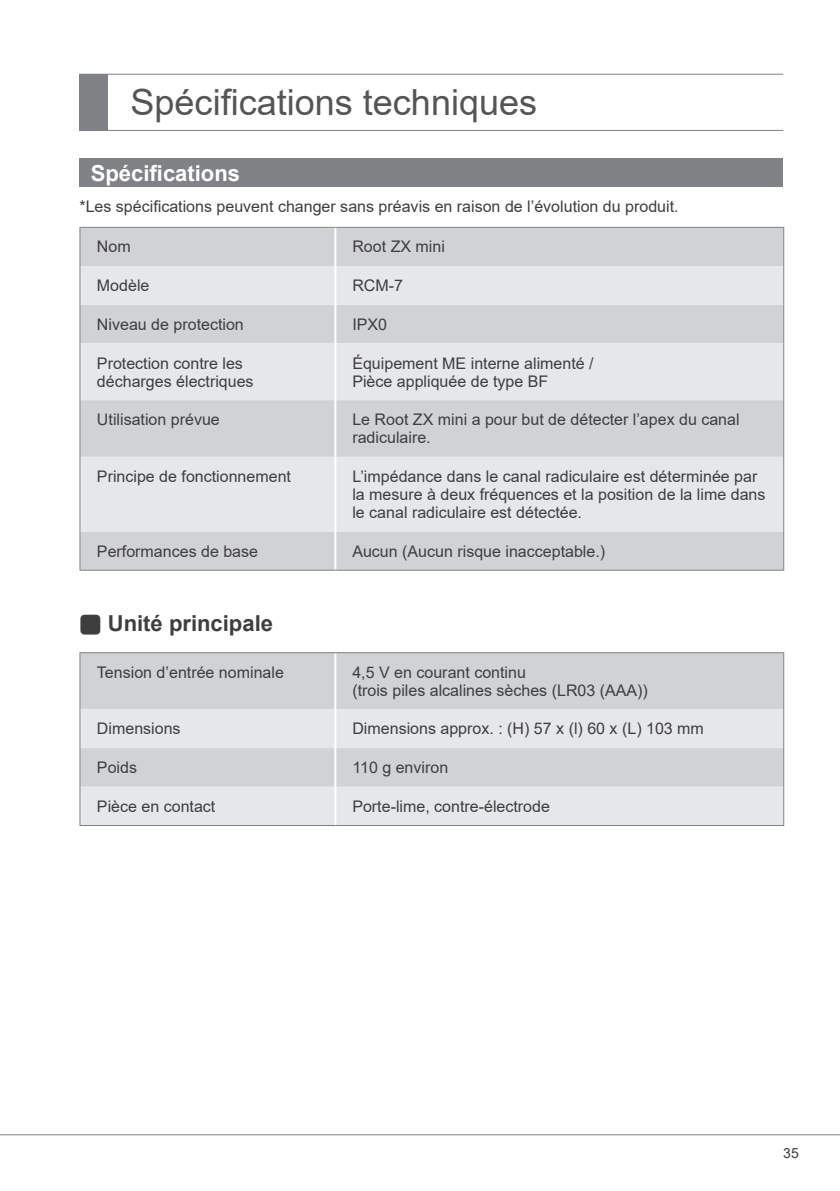
<style>
.page{position:relative;width:840px;height:1191px;background:#fff}
.page>*{position:absolute;margin:0;border:0;box-sizing:border-box;transform-origin:0 0}
.t1{font:36px "Arial";color:#545557}
.t2{font:700 22px "Arial";color:#3e3e3f}
.t3{font:700 22px "Arial";color:#fff}
.t4{font:16px/18px "Arial";color:#3e3e3f}
.t5{font:14px "Arial";color:#3e3e3f}
.s1{font-family:"Koz Go Pr 6 N";font-weight:400}
</style>
<div class="page">
<hr style="left:0;top:1134px;width:839px;height:1px;background:#808285">
<hr style="left:79px;top:130px;width:703px;height:1px;background:#808285">
<hr style="left:79px;top:74px;width:703px;height:1px;background:#808285">
<div style="left:79px;top:74px;width:29px;height:56px;background:#808285"></div>
<div style="left:79px;top:159px;width:703px;height:28px;background:#808285"></div>
<div style="left:80px;top:228px;width:702px;height:342px;background:#d1d2d4"></div>
<svg style="left:80px;top:266px;width:702px;height:265px;background:#dedfe1"></svg>
<hr style="left:334px;top:228px;width:2px;height:38px;background:#fff">
<hr style="left:334px;top:266px;width:2px;height:39px;background:#fff">
<hr style="left:334px;top:305px;width:2px;height:38px;background:#fff">
<hr style="left:334px;top:343px;width:2px;height:57px;background:#fff">
<hr style="left:334px;top:400px;width:2px;height:57px;background:#fff">
<hr style="left:334px;top:457px;width:2px;height:74px;background:#fff">
<hr style="left:334px;top:531px;width:2px;height:39px;background:#fff">
<hr style="left:79px;top:227px;width:256px;height:1px;background:#808285">
<hr style="left:79px;top:228px;width:1px;height:38px;background:#808285">
<hr style="left:335px;top:227px;width:448px;height:1px;background:#808285">
<hr style="left:782px;top:228px;width:1px;height:38px;background:#808285">
<hr style="left:79px;top:266px;width:1px;height:39px;background:#808285">
<hr style="left:782px;top:266px;width:1px;height:39px;background:#808285">
<hr style="left:79px;top:305px;width:1px;height:38px;background:#808285">
<hr style="left:782px;top:305px;width:1px;height:38px;background:#808285">
<hr style="left:79px;top:343px;width:1px;height:57px;background:#808285">
<hr style="left:782px;top:343px;width:1px;height:57px;background:#808285">
<hr style="left:79px;top:400px;width:1px;height:57px;background:#808285">
<hr style="left:782px;top:400px;width:1px;height:57px;background:#808285">
<hr style="left:79px;top:457px;width:1px;height:74px;background:#808285">
<hr style="left:782px;top:457px;width:1px;height:74px;background:#808285">
<hr style="left:79px;top:531px;width:1px;height:39px;background:#808285">
<hr style="left:782px;top:531px;width:1px;height:39px;background:#808285">
<hr style="left:79px;top:570px;width:256px;height:1px;background:#808285">
<hr style="left:335px;top:570px;width:448px;height:1px;background:#808285">
<div style="left:80px;top:653px;width:702px;height:56px;background:#d1d2d4"></div>
<svg style="left:80px;top:709px;width:702px;height:116px;background:#dddee0"></svg>
<hr style="left:334px;top:653px;width:2px;height:56px;background:#fff">
<hr style="left:334px;top:709px;width:2px;height:39px;background:#fff">
<hr style="left:334px;top:748px;width:2px;height:39px;background:#fff">
<hr style="left:334px;top:787px;width:2px;height:38px;background:#fff">
<hr style="left:79px;top:652px;width:256px;height:1px;background:#808285">
<hr style="left:79px;top:653px;width:1px;height:56px;background:#808285">
<hr style="left:335px;top:652px;width:448px;height:1px;background:#808285">
<hr style="left:782px;top:653px;width:1px;height:56px;background:#808285">
<hr style="left:79px;top:709px;width:1px;height:39px;background:#808285">
<hr style="left:782px;top:709px;width:1px;height:39px;background:#808285">
<hr style="left:79px;top:748px;width:1px;height:39px;background:#808285">
<hr style="left:782px;top:748px;width:1px;height:39px;background:#808285">
<hr style="left:79px;top:787px;width:1px;height:38px;background:#808285">
<hr style="left:782px;top:787px;width:1px;height:38px;background:#808285">
<hr style="left:79px;top:825px;width:256px;height:1px;background:#808285">
<hr style="left:335px;top:825px;width:448px;height:1px;background:#808285">
<h1 class="t1" style="left:130px;top:78px;width:408px">Spécifications techniques</h1>
<h2 class="t3" style="left:91px;top:158px;width:151px">Spécifications</h2>
<p class="t4" style="left:79px;top:197px;width:600px">*Les spécifications peuvent changer sans préavis en raison de l’évolution du produit.</p>
<p class="t4" style="left:97px;top:238px;width:35px">Nom</p>
<p class="t4" style="left:352px;top:238px;width:94px">Root ZX mini</p>
<p class="t4" style="left:97px;top:276px;width:54px">Modèle</p>
<p class="t4" style="left:352px;top:276px;width:52px">RCM-7</p>
<p class="t4" style="left:97px;top:315px;width:148px">Niveau de protection</p>
<p class="t4" style="left:352px;top:315px;width:36px">IPX0</p>
<p class="t4" style="left:97px;top:354px;width:158px">Protection contre les décharges électriques</p>
<p class="t4" style="left:352px;top:354px;width:242px">Équipement ME interne alimenté /<br>Pièce appliquée de type BF</p>
<p class="t4" style="left:97px;top:410px;width:124px">Utilisation prévue</p>
<p class="t4" style="left:352px;top:410px;width:388px">Le Root ZX mini a pour but de détecter l’apex du canal radiculaire.</p>
<p class="t4" style="left:97px;top:467px;width:195px">Principe de fonctionnement</p>
<p class="t4" style="left:352px;top:467px;width:414px">L’impédance dans le canal radiculaire est déterminée par la mesure à deux fréquences et la position de la lime dans le canal radiculaire est détectée.</p>
<p class="t4" style="left:97px;top:542px;width:162px">Performances de base</p>
<p class="t4" style="left:352px;top:542px;width:254px">Aucun (Aucun risque inacceptable.)</p>
<h2 class="t2" style="left:79px;top:608px;width:195px"><span class="s1">⹅</span> Unité principale</h2>
<p class="t4" style="left:97px;top:663px;width:188px">Tension d’entrée nominale</p>
<p class="t4" style="left:352px;top:663px;width:297px">4,5 V en courant continu<br>(trois piles alcalines sèches (LR03 (AAA))</p>
<p class="t4" style="left:97px;top:719px;width:85px">Dimensions</p>
<p class="t4" style="left:352px;top:719px;width:353px">Dimensions approx. : (H) 57 x (l) 60 x (L) 103 mm</p>
<p class="t4" style="left:97px;top:758px;width:42px">Poids</p>
<p class="t4" style="left:352px;top:758px;width:97px">110 g environ</p>
<p class="t4" style="left:97px;top:797px;width:120px">Pièce en contact</p>
<p class="t4" style="left:352px;top:797px;width:199px">Porte-lime, contre-électrode</p>
<p class="t5" style="left:782px;top:1143px;width:17px">35</p>
</div>
